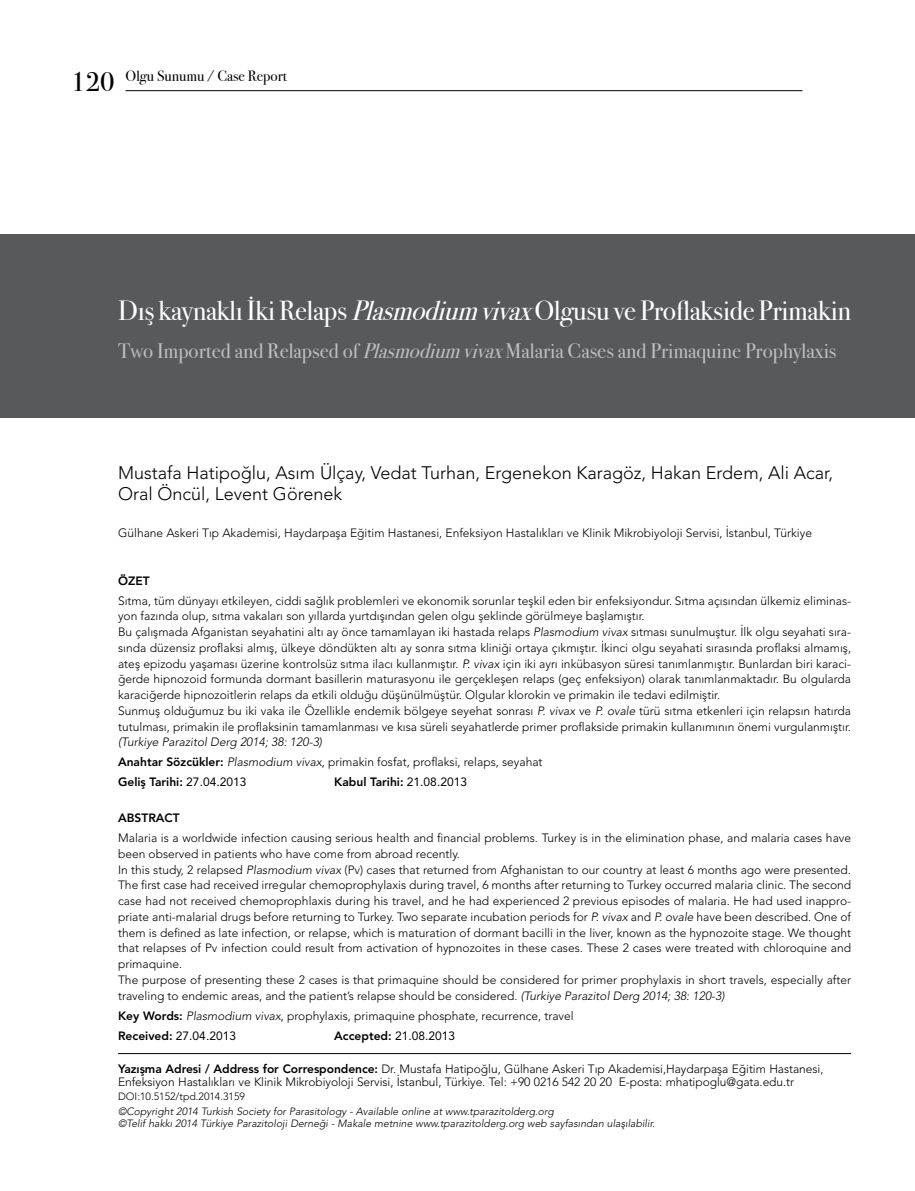
<style>
.page{position:relative;width:915px;height:1191px;background:#fff}
.page>*{position:absolute;margin:0;border:0;box-sizing:border-box;transform-origin:0 0}
.t1{font:27.75px "Bodoni Svty Two ITCTT Book";letter-spacing:-.01em;color:#fff}
.t2{font:27px "Bodoni Svty Two ITCTT Book";color:#000}
.t3{font:21px "Bodoni Svty Two ITCTT Book";color:#bcbec0}
.t4{font:300 18px/21px "Avenir LT Std";color:#000}
.t5{font:15px "Bodoni Svty Two ITCTT Book";color:#000}
.t6{font:300 12px/15.8px "Avenir LT Std";color:#000}
.t7{font:800 12px "Avenir LT Std";color:#000}
.t8{font:12px "Avenir LT Std";color:#000}
.t9{font:italic 300 12px "Avenir LT Std";color:#000}
.t10{font:italic 300 10.5px "Avenir LT Std";color:#000}
.t11{font:300 10.5px "Avenir LT Std";color:#000}
.s1{font-style:italic}
.s2{font-weight:800}
.s3{font-weight:400}
</style>
<div class="page">
<div style="left:0;top:234px;width:914px;height:184px;background:#58595b"></div>
<hr style="left:118px;top:1053px;width:732px;height:1px;background:#000">
<hr style="left:125px;top:90px;width:677px;height:1px;background:#000">
<p class="t2" style="left:71px;top:59px;width:45px">120</p>
<p class="t5" style="left:125px;top:64px;width:163px">Olgu Sunumu / Case Report</p>
<p class="t1" style="left:118px;top:287px;width:734px">Dış kaynaklı İki Relaps <span class="s1">Plasmodiumvivax</span>Olgusu ve Proflakside Primakin</p>
<p class="t3" style="left:118px;top:334px;width:719px">Two Imported and Relapsed of <span class="s1">Plasmodiumvivax</span>Malaria Cases and Primaquine Prophylaxis</p>
<p class="t4" style="left:118px;top:462px;width:716px">Mustafa Hatipoğlu, Asım Ülçay, Vedat Turhan, Ergenekon Karagöz, Hakan Erdem, Ali Acar,<br>Oral Öncül, Levent Görenek</p>
<p class="t6" style="left:118px;top:524px;width:695px">Gülhane Askeri Tıp Akademisi, Haydarpaşa Eğitim Hastanesi, Enfeksiyon Hastalıkları ve Klinik Mikrobiyoloji Servisi, İstanbul, Türkiye</p>
<p class="t7" style="left:118px;top:573px;width:33px">ÖZET</p>
<p class="t6" style="left:118px;top:592px;width:734px">Sıtma, tüm dünyayı etkileyen, ciddi sağlık problemleri ve ekonomik sorunlar teşkil eden bir enfeksiyondur. Sıtma açısından ülkemiz eliminas&shy;yon fazında olup, sıtma vakaları son yıllarda yurtdışından gelen olgu şeklinde görülmeye başlamıştır.</p>
<p class="t6" style="left:118px;top:624px;width:734px;text-align:justify">Bu çalışmada Afganistan seyahatini altı ay önce tamamlayan iki hastada relaps <span class="s1">Plasmodium vivax</span> sıtması sunulmuştur. İlk olgu seyahati sıra&shy;sında düzensiz proflaksi almış, ülkeye döndükten altı ay sonra sıtma kliniği ortaya çıkmıştır. İkinci olgu seyahati sırasında proflaksi almamış, ateş epizodu yaşaması üzerine kontrolsüz sıtma ilacı kullanmıştır. <span class="s1">P. vivax</span> için iki ayrı inkübasyon süresi tanımlanmıştır. Bunlardan biri karaci&shy;ğerde hipnozoid formunda dormant basillerin maturasyonu ile gerçekleşen relaps (geç enfeksiyon) olarak tanımlanmaktadır. Bu olgularda karaciğerde hipnozoitlerin relaps da etkili olduğu düşünülmüştür. Olgular klorokin ve primakin ile tedavi edilmiştir.</p>
<p class="t6" style="left:118px;top:703px;width:734px">Sunmuş olduğumuz bu iki vaka ile Özellikle endemik bölgeye seyehat sonrası <span class="s1">P. vivax</span> ve <span class="s1">P. ovale</span> türü sıtma etkenleri için relapsın hatırda tutulması, primakin ile proflaksinin tamamlanması ve kısa süreli seyahatlerde primer proflakside primakin kullanımının önemi vurgulanmıştır.</p>
<p class="t9" style="left:118px;top:735px;width:205px">(Turkiye Parazitol Derg 2014; 38: 120-3)</p>
<p class="t6" style="left:118px;top:754px;width:426px"><span class="s2">Anahtar Sözcükler:</span> <span class="s1">Plasmodium vivax</span>, primakin fosfat, proflaksi, relaps, seyahat</p>
<p class="t7" style="left:118px;top:775px;width:130px">Geliş Tarihi: <span class="s3">27.04.2013</span></p>
<p class="t7" style="left:334px;top:775px;width:134px">Kabul Tarihi: <span class="s3">21.08.2013</span></p>
<p class="t7" style="left:118px;top:810px;width:63px">ABSTRACT</p>
<p class="t6" style="left:118px;top:830px;width:734px">Malaria is a worldwide infection causing serious health and financial problems. Turkey is in the elimination phase, and malaria cases have been observed in patients who have come from abroad recently.</p>
<p class="t6" style="left:118px;top:861px;width:734px;text-align:justify">In this study, 2 relapsed <span class="s1">Plasmodium vivax</span> (Pv) cases that returned from Afghanistan to our country at least 6 months ago were presented.<br>The first case had received irregular chemoprophylaxis during travel, 6 months after returning to Turkey occurred malaria clinic. The second case had not received chemoprophlaxis during his travel, and he had experienced 2 previous episodes of malaria. He had used inappro&shy;priate anti-malarial drugs before returning to Turkey. Two separate incubation periods for <span class="s1">P. vivax</span> and <span class="s1">P. ovale</span> have been described. One of them is defined as late infection, or relapse, which is maturation of dormant bacilli in the liver, known as the hypnozoite stage. We thought that relapses of Pv infection could result from activation of hypnozoites in these cases. These 2 cases were treated with chloroquine and primaquine.</p>
<p class="t6" style="left:118px;top:972px;width:734px">The purpose of presenting these 2 cases is that primaquine should be considered for primer prophylaxis in short travels, especially after traveling to endemic areas, and the patient’s relapse should be considered. <span class="s1">(Turkiye Parazitol Derg 2014; 38: 120-3)</span></p>
<p class="t6" style="left:118px;top:1007px;width:457px"><span class="s2">Key Words:</span> <span class="s1">Plasmodium vivax</span>, prophylaxis, primaquine phosphate, recurrence, travel</p>
<p class="t8" style="left:118px;top:1028px;width:119px"><span class="s2">Received:</span> 27.04.2013</p>
<p class="t8" style="left:334px;top:1028px;width:122px"><span class="s2">Accepted:</span> 21.08.2013</p>
<p class="t6" style="left:118px;top:1061px;width:706px;line-height:13.5px"><span class="s2">Yazışma Adresi / Address for Correspondence:</span> Dr. Mustafa Hatipoğlu, Gülhane Askeri Tıp Akademisi,Haydarpaşa Eğitim Hastanesi,<br>Enfeksiyon Hastalıkları ve Klinik Mikrobiyoloji Servisi, İstanbul, Türkiye. Tel: +90 0216 542 20 20 E-posta: mhatipoglu@gata.edu.tr</p>
<p class="t11" style="left:118px;top:1089px;width:128px">DOI:10.5152/tpd.2014.3159</p>
<p class="t10" style="left:118px;top:1104px;width:437px">©Copyright 2014 Turkish Society for Parasitology - Available online at www.tparazitolderg.org</p>
<p class="t10" style="left:118px;top:1117px;width:538px">©Telif hakkı 2014 Türkiye Parazitoloji Derneği - Makale metnine www.tparazitolderg.org web sayfasından ulaşılabilir.</p>
</div>
